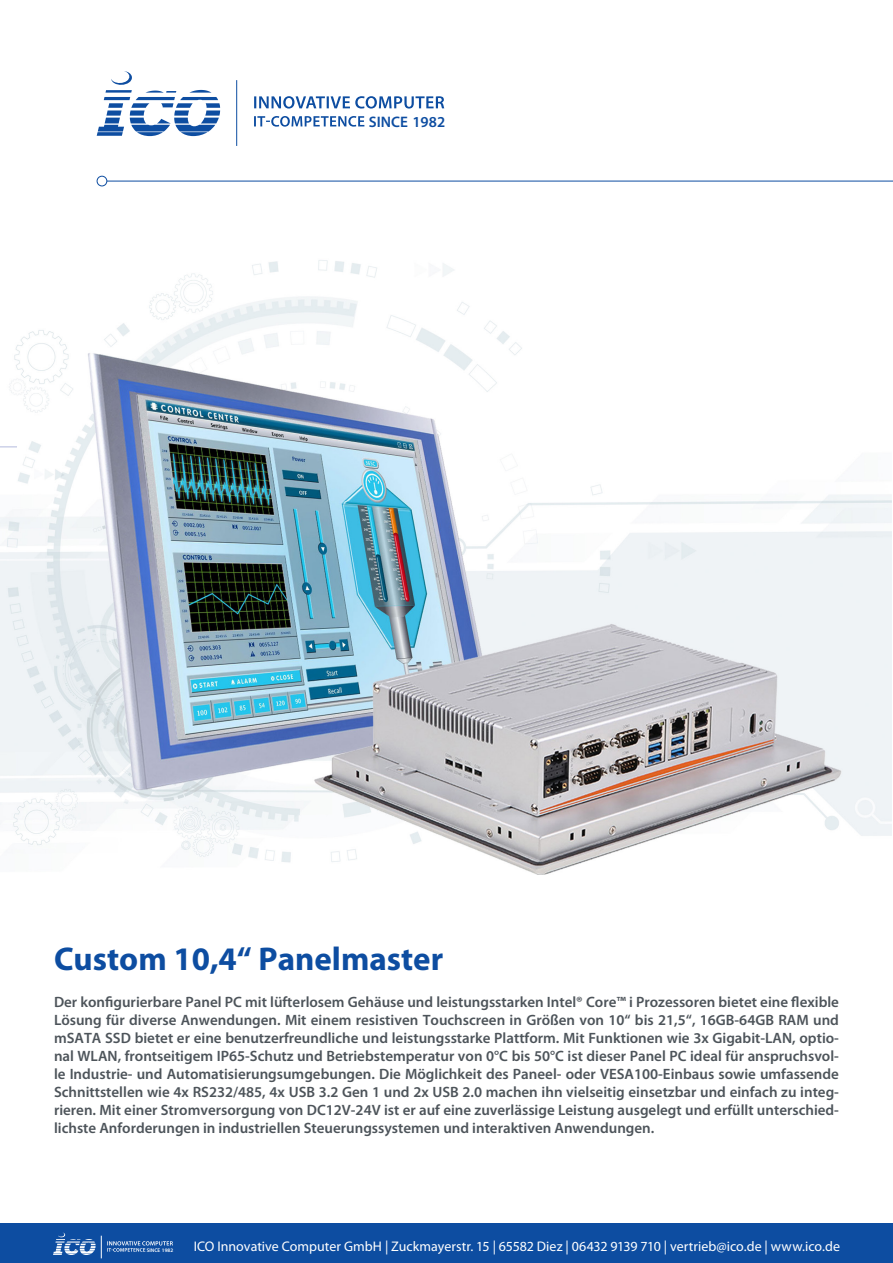
<style>
.page{position:relative;width:893px;height:1263px;background:#fff}
.page>*{position:absolute;margin:0;border:0;box-sizing:border-box;transform-origin:0 0}
.t1{font:700 33px "Myriad Pro";color:#0d4da1}
.t2{font:600 15.3px "Myriad Pro";color:#0d4da1}
.t3{font:600 15px/18px "Myriad Pro";color:#4d545a;text-align:justify}
.t4{font:13.95px "Myriad Pro";color:#fff}
.t5{font:600 5.25px "Myriad Pro";color:#fff}
</style>
<div class="page">
<img style="left:0;top:80px;width:891px;height:795px">
<div style="left:0;top:1223px;width:893px;height:40px;background:#0d4da1"></div>
<svg style="left:0;top:446px;width:17px;height:1px"></svg>
<svg style="left:97px;top:71px;width:123px;height:65px"></svg>
<hr style="left:236px;top:80px;width:1px;height:66px;background:#0d4da1">
<svg style="left:254px;top:96px;width:190px;height:13px"></svg>
<svg style="left:254px;top:116px;width:110px;height:11px"></svg>
<div style="left:97px;top:176px;width:10px;height:10px;border:1px solid #0d4da1;border-radius:50%"></div>
<hr style="left:107px;top:181px;width:786px;height:1px;background:#0d4da1">
<svg style="left:53px;top:1232px;width:120px;height:26px"></svg>
<p class="t2" style="left:369px;top:112px;width:78px">SINCE 1982</p>
<h1 class="t1" style="left:54px;top:937px;width:391px">Custom 10,4“ Panelmaster</h1>
<p class="t3" style="left:54px;top:993px;width:786px">Der konfigurierbare Panel PC mit lüfterlosem Gehäuse und leistungsstarken Intel® Core™ i Prozessoren bietet eine flexible Lösung für diverse Anwendungen. Mit einem resistiven Touchscreen in Größen von 10“ bis 21,5“, 16GB-64GB RAM und mSATA SSD bietet er eine benutzerfreundliche und leistungsstarke Plattform. Mit Funktionen wie 3x Gigabit-LAN, optio&shy;nal WLAN, frontseitigem IP65-Schutz und Betriebstemperatur von 0°C bis 50°C ist dieser Panel PC ideal für anspruchsvol&shy;le Industrie- und Automatisierungsumgebungen. Die Möglichkeit des Paneel- oder VESA100-Einbaus sowie umfassende Schnittstellen wie 4x RS232/485, 4x USB 3.2 Gen 1 und 2x USB 2.0 machen ihn vielseitig einsetzbar und einfach zu integ&shy;rieren. Mit einer Stromversorgung von DC12V-24V ist er auf eine zuverlässige Leistung ausgelegt und erfüllt unterschied&shy;lichste Anforderungen in industriellen Steuerungssystemen und interaktiven Anwendungen.</p>
<p class="t5" style="left:147px;top:1246px;width:28px">SINCE 1982</p>
<p class="t4" style="left:194px;top:1238px;width:648px">ICO Innovative Computer GmbH | Zuckmayerstr. 15 | 65582 Diez | 06432 9139 710 | vertrieb@ico.de | www.ico.de</p>
</div>
